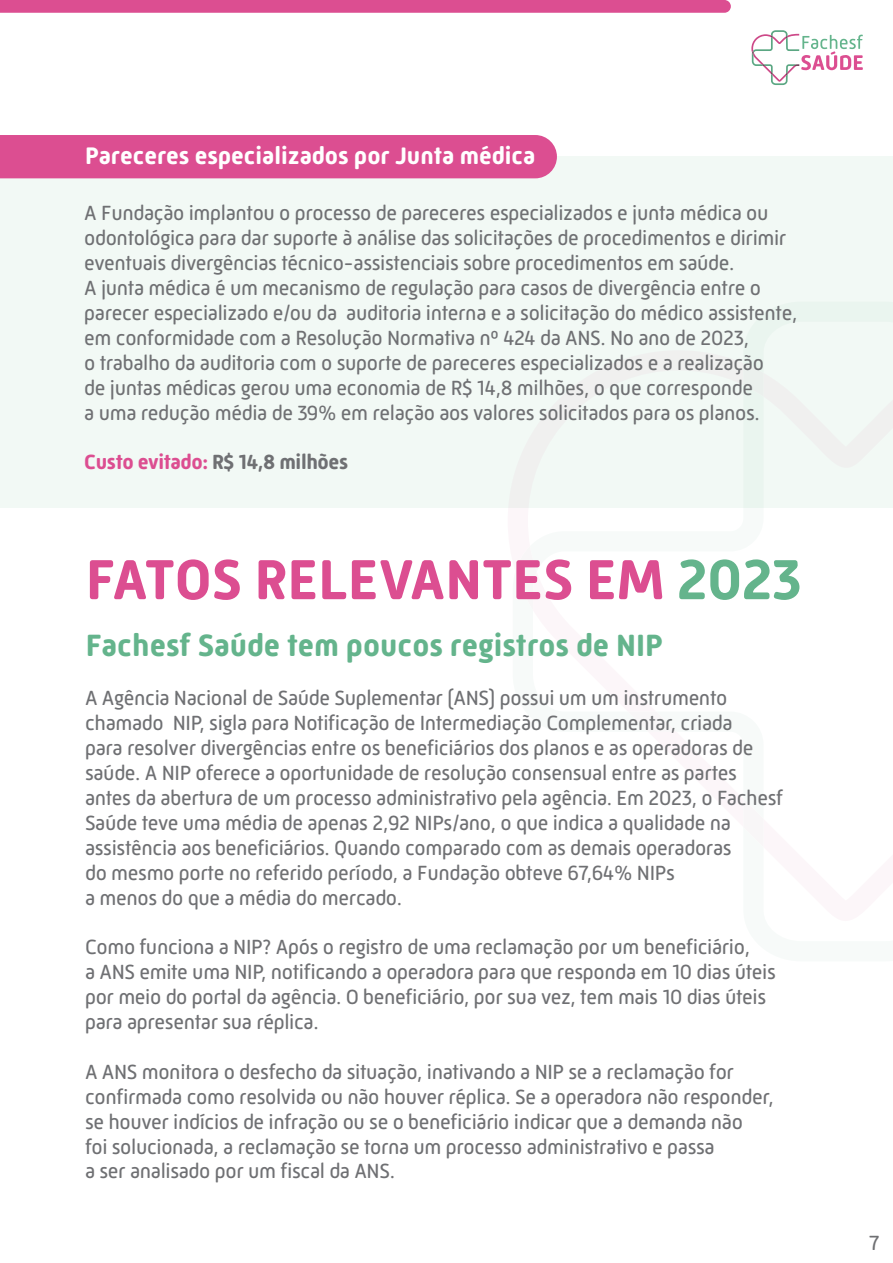
<style>
.page{position:relative;width:893px;height:1263px;background:#fff}
.page>*{position:absolute;margin:0;border:0;box-sizing:border-box;transform-origin:0 0}
.t1{font:700 57.75px "Mic 32 New Rounded";color:#dc4e91}
.t2{font:700 31.5px "Mic 32 New Rounded";color:#64b48c}
.t3{font:700 24.45px "Mic 32 New Rounded";color:#fff}
.t4{font:21px/24.9px "Mic 32 New Rounded";letter-spacing:-.02em;color:#6f7073}
.t5{font:700 21px "Mic 32 New Rounded";letter-spacing:-.02em;color:#dc4e91}
.s1{color:#6f7073}
.s2{color:#64b48c}
</style>
<div class="page">
<div style="left:0;top:157px;width:893px;height:351px;background:#f2f9f5"></div>
<svg style="left:751px;top:30px;width:112px;height:55px"></svg>
<svg style="left:0;top:0;width:731px;height:13px;background:#dc5193"></svg>
<div style="left:0;top:135px;width:557px;height:43px;background:#dc4e91"></div>
<p class="t3" style="left:85px;top:142px;width:452px">Pareceres especializados por Junta médica</p>
<p class="t4" style="left:84px;top:201px;width:715px">A Fundação implantou o processo de pareceres especializados e junta médica ou odontológica para dar suporte à análise das solicitações de procedimentos e dirimir eventuais divergências técnico-assistenciais sobre procedimentos em saúde.<br>A junta médica é um mecanismo de regulação para casos de divergência entre o parecer especializado e/ou da auditoria interna e a solicitação do médico assistente, em conformidade com a Resolução Normativa nº 424 da ANS. No ano de 2023,<br>o trabalho da auditoria com o suporte de pareceres especializados e a realização<br>de juntas médicas gerou uma economia de R$ 14,8 milhões, o que corresponde<br>a uma redução média de 39% em relação aos valores solicitados para os planos.</p>
<p class="t5" style="left:84px;top:450px;width:265px">Custo evitado: <span class="s1">R$ 14,8 milhões</span></p>
<p class="t1" style="left:86px;top:546px;width:718px">FATOS RELEVANTES EM <span class="s2">2023</span></p>
<p class="t2" style="left:86px;top:628px;width:578px">Fachesf Saúde tem poucos registros de NIP</p>
<p class="t4" style="left:85px;top:686px;width:699px">A Agência Nacional de Saúde Suplementar (ANS) possui um um instrumento chamado NIP, sigla para Notificação de Intermediação Complementar, criada<br>para resolver divergências entre os beneficiários dos planos e as operadoras de saúde. A NIP oferece a oportunidade de resolução consensual entre as partes antes da abertura de um processo administrativo pela agência. Em 2023, o Fachesf Saúde teve uma média de apenas 2,92 NIPs/ano, o que indica a qualidade na assistência aos beneficiários. Quando comparado com as demais operadoras<br>do mesmo porte no referido período, a Fundação obteve 67,64% NIPs<br>a menos do que a média do mercado.</p>
<p class="t4" style="left:85px;top:935px;width:692px">Como funciona a NIP? Após o registro de uma reclamação por um beneficiário,<br>a ANS emite uma NIP, notificando a operadora para que responda em 10 dias úteis por meio do portal da agência. O beneficiário, por sua vez, tem mais 10 dias úteis para apresentar sua réplica.</p>
<p class="t4" style="left:85px;top:1059px;width:690px">A ANS monitora o desfecho da situação, inativando a NIP se a reclamação for confirmada como resolvida ou não houver réplica. Se a operadora não responder, se houver indícios de infração ou se o beneficiário indicar que a demanda não<br>foi solucionada, a reclamação se torna um processo administrativo e passa<br>a ser analisado por um fiscal da ANS.</p>
<p class="t4" style="left:869px;top:1230px;width:12px">7</p>
</div>
